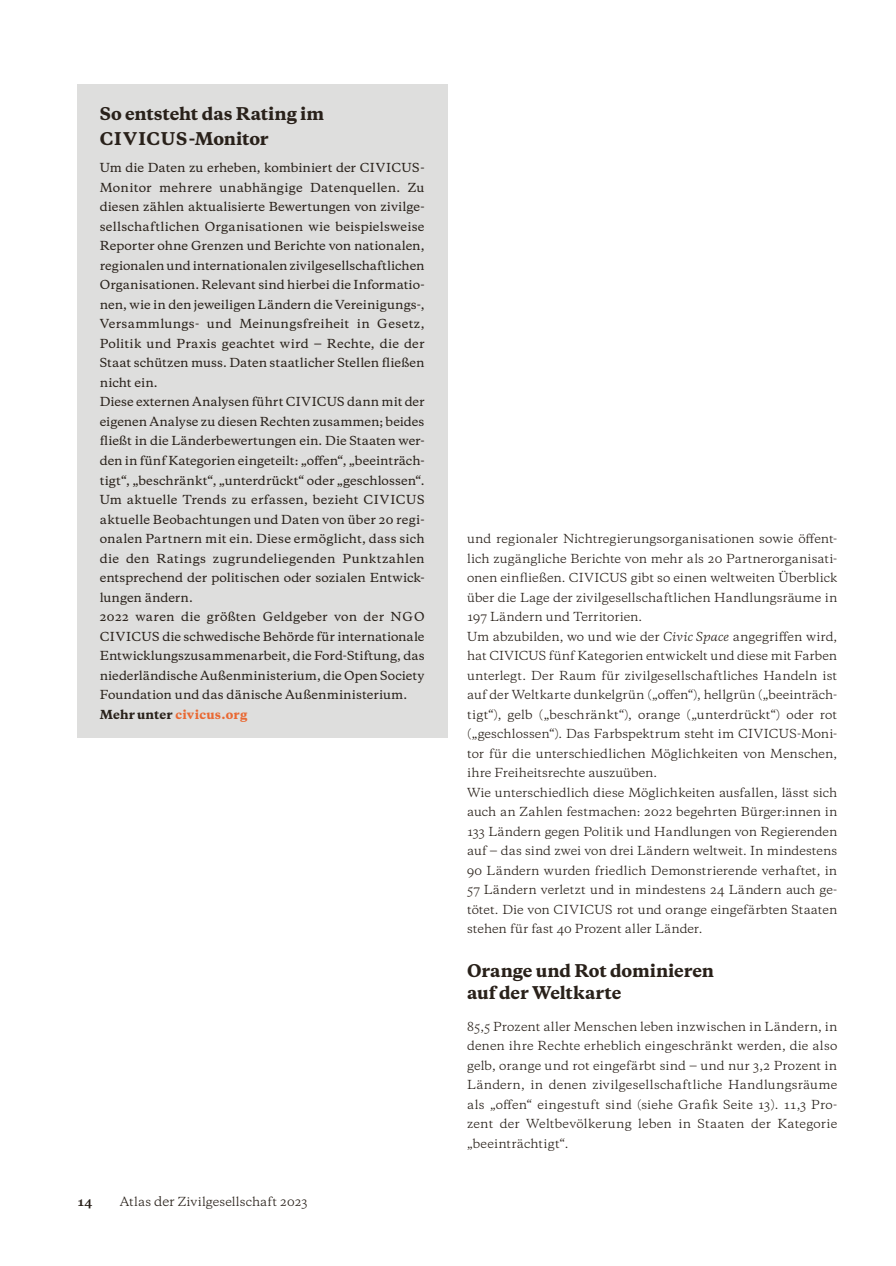
<style>
.page{position:relative;width:896px;height:1266px;background:#fff}
.page>*{position:absolute;margin:0;border:0;box-sizing:border-box;transform-origin:0 0}
.t1{font:800 16.5px/22.5px "Galaxie Copernicus";letter-spacing:-.005em;color:#29211a}
.t2{font:11.7px/19.5px "Galaxie Copernicus";letter-spacing:.005em;color:#29211a}
.t3{font:500 11.7px/19.5px "Galaxie Copernicus";letter-spacing:.01em;color:#29211a}
.t4{font:700 11.7px "Galaxie Copernicus";color:#29211a}
.s1{font-weight:800}
.s2{font-weight:800;color:#e96933}
.s3{font-size:12.3px}
.s4{font-style:italic}
</style>
<div class="page">
<div style="left:78px;top:84px;width:370px;height:654px;background:#dededd"></div>
<h1 class="t1" style="left:100px;top:101px;width:226px;line-height:25.5px">So entsteht das Rating im<br>CIVICUS-Monitor</h1>
<p class="t3" style="left:100px;top:158px;width:326px">Um die Daten zu erheben, kombiniert der CIVICUS-Monitor mehrere unabhängige Datenquellen. Zu diesen zählen aktualisierte Bewertungen von zivilge&shy;sellschaftlichen Organisationen wie beispielsweise Reporter ohne Grenzen und Berichte von nationalen, regionalen und internationalen zivilgesellschaftlichen Organisationen. Relevant sind hierbei die Informatio&shy;nen, wie in den jeweiligen Ländern die Vereinigungs-, Versammlungs- und Meinungsfreiheit in Gesetz, Politik und Praxis geachtet wird ‒ Rechte, die der Staat schützen muss. Daten staatlicher Stellen fließen nicht ein.<br>Diese externen Analysen führt CIVICUS dann mit der eigenen Analyse zu diesen Rechten zusammen; beides fließt in die Länderbewertungen ein. Die Staaten wer&shy;den in fünf Kategorien eingeteilt: „offen“, „beeinträch&shy;tigt“, „beschränkt“, „unterdrückt“ oder „geschlossen“.<br>Um aktuelle Trends zu erfassen, bezieht CIVICUS aktuelle Beobachtungen und Daten von über 20 regi&shy;onalen Partnern mit ein. Diese ermöglicht, dass sich die den Ratings zugrundeliegenden Punktzahlen entsprechend der politischen oder sozialen Entwick&shy;lungen ändern.<br>2022 waren die größten Geldgeber von der NGO CIVICUS die schwedische Behörde für internationale Entwicklungszusammenarbeit, die Ford-Stiftung, das niederländische Außenministerium, die Open Society Foundation und das dänische Außenministerium.<br><span class="s1">Mehr unter</span> <span class="s2">civicus.org</span></p>
<p class="t4" style="left:78px;top:1194px;width:16px">14</p>
<p class="t2" style="left:120px;top:1192px;width:189px">Atlas <span class="s3">der</span> Zivilgesellschaft 2023</p>
<p class="t2" style="left:467px;top:529px;width:371px">und regionaler Nichtregierungsorganisationen sowie öffent&shy;lich zugängliche Berichte von mehr als 20 Partnerorganisati&shy;onen einfließen. CIVICUS gibt so einen weltweiten Überblick über die Lage der zivilgesellschaftlichen Handlungsräume in 197 Ländern und Territorien.<br>Um abzubilden, wo und wie der <span class="s4">Civic Space</span> angegriffen wird, hat CIVICUS fünf Kategorien entwickelt und diese mit Farben unterlegt. Der Raum für zivilgesellschaftliches Handeln ist auf der Weltkarte dunkelgrün („offen“), hellgrün („beeinträch&shy;tigt“), gelb („beschränkt“), orange („unterdrückt“) oder rot („geschlossen“). Das Farbspektrum steht im CIVICUS-Moni&shy;tor für die unterschiedlichen Möglichkeiten von Menschen, ihre Freiheitsrechte auszuüben.<br>Wie unterschiedlich diese Möglichkeiten ausfallen, lässt sich auch an Zahlen festmachen: 2022 begehrten Bürger:innen in 133 Ländern gegen Politik und Handlungen von Regierenden auf ‒ das sind zwei von drei Ländern weltweit. In mindestens 90 Ländern wurden friedlich Demonstrierende verhaftet, in 57 Ländern verletzt und in mindestens 24 Ländern auch ge&shy;tötet. Die von CIVICUS rot und orange eingefärbten Staaten stehen für fast 40 Prozent aller Länder.</p>
<h1 class="t1" style="left:467px;top:959px;width:248px">Orange und Rot dominieren auf der Weltkarte</h1>
<p class="t2" style="left:467px;top:1016px;width:371px;text-align:justify">85,5 Prozent aller Menschen leben inzwischen in Ländern, in denen ihre Rechte erheblich eingeschränkt werden, die also gelb, orange und rot eingefärbt sind ‒ und nur 3,2 Prozent in Ländern, in denen zivilgesellschaftliche Handlungsräume als „offen“ eingestuft sind (siehe Grafik Seite 13). 11,3 Pro&shy;zent der Weltbevölkerung leben in Staaten der Kategorie „beeinträchtigt“.</p>
</div>
